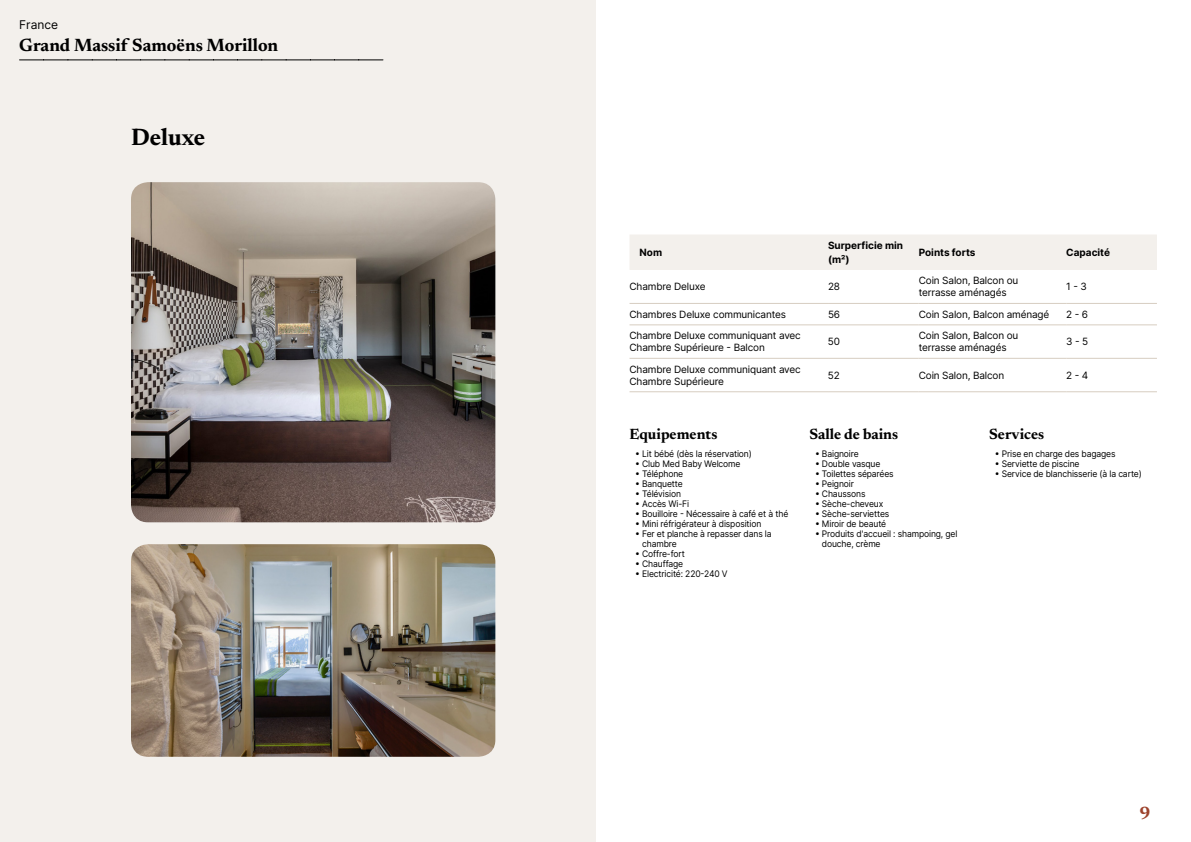
<style>
.page{position:relative;width:1191px;height:842px;background:#fff}
.page>*{position:absolute;margin:0;border:0;box-sizing:border-box;transform-origin:0 0}
.t1{font:700 24px "Newsreader 24 pt";color:#000}
.t2{font:700 18px "Newsreader 24 pt";color:#000}
.t3{font:700 18px "Newsreader 24 pt";color:#9d432c}
.t4{font:700 15px "Newsreader 24 pt";color:#000}
.t5{font:12px "Inter";color:#000}
.t6{font:10px/12px "Inter";letter-spacing:-.015em;color:#000}
.t7{font:700 10px/14px "Inter";color:#000}
.t8{font:9px/10px "Inter";letter-spacing:-.015em;color:#000;scale:.95 1}
</style>
<div class="page">
<div style="left:0;top:0;width:595px;height:842px;background:#f3f0ec"></div>
<img style="left:131px;top:182px;width:364px;height:340px">
<img style="left:131px;top:544px;width:364px;height:213px">
<svg style="left:20px;top:60px;width:363px;height:1px"></svg>
<div style="left:630px;top:235px;width:527px;height:35px;background:#f3f0ec"></div>
<hr style="left:629px;top:303px;width:199px;height:1px;background:#d7cdc1">
<hr style="left:828px;top:303px;width:90px;height:1px;background:#d7cdc1">
<hr style="left:918px;top:303px;width:148px;height:1px;background:#d7cdc1">
<hr style="left:1066px;top:303px;width:91px;height:1px;background:#d7cdc1">
<hr style="left:629px;top:324px;width:199px;height:1px;background:#d7cdc1">
<hr style="left:828px;top:324px;width:90px;height:1px;background:#d7cdc1">
<hr style="left:918px;top:324px;width:148px;height:1px;background:#d7cdc1">
<hr style="left:1066px;top:324px;width:91px;height:1px;background:#d7cdc1">
<hr style="left:629px;top:358px;width:199px;height:1px;background:#d7cdc1">
<hr style="left:828px;top:358px;width:90px;height:1px;background:#d7cdc1">
<hr style="left:918px;top:358px;width:148px;height:1px;background:#d7cdc1">
<hr style="left:1066px;top:358px;width:91px;height:1px;background:#d7cdc1">
<hr style="left:629px;top:391px;width:199px;height:1px;background:#d7cdc1">
<hr style="left:828px;top:391px;width:90px;height:1px;background:#d7cdc1">
<hr style="left:918px;top:391px;width:148px;height:1px;background:#d7cdc1">
<hr style="left:1066px;top:391px;width:91px;height:1px;background:#d7cdc1">
<h3 class="t5" style="left:19px;top:15px;width:40px">France</h3>
<h2 class="t2" style="left:19px;top:32px;width:260px">Grand Massif Samoëns Morillon</h2>
<h1 class="t1" style="left:131px;top:120px;width:76px">Deluxe</h1>
<p class="t7" style="left:639px;top:245px;width:24px">Nom</p>
<p class="t7" style="left:828px;top:238px;width:77px">Surperficie min (m²)</p>
<p class="t7" style="left:918px;top:245px;width:58px">Points forts</p>
<p class="t7" style="left:1066px;top:245px;width:45px">Capacité</p>
<p class="t6" style="left:629px;top:280px;width:78px">Chambre Deluxe</p>
<p class="t6" style="left:828px;top:280px;width:14px">28</p>
<p class="t6" style="left:918px;top:274px;width:101px">Coin Salon, Balcon ou terrasse aménagés</p>
<p class="t6" style="left:1066px;top:280px;width:22px">1 - 3</p>
<p class="t6" style="left:629px;top:308px;width:158px">Chambres Deluxe communicantes</p>
<p class="t6" style="left:828px;top:308px;width:14px">56</p>
<p class="t6" style="left:918px;top:308px;width:132px">Coin Salon, Balcon aménagé</p>
<p class="t6" style="left:1066px;top:308px;width:23px">2 - 6</p>
<p class="t6" style="left:629px;top:329px;width:173px">Chambre Deluxe communiquant avec<br>Chambre Supérieure - Balcon</p>
<p class="t6" style="left:828px;top:335px;width:14px">50</p>
<p class="t6" style="left:918px;top:329px;width:101px">Coin Salon, Balcon ou terrasse aménagés</p>
<p class="t6" style="left:1066px;top:335px;width:24px">3 - 5</p>
<p class="t6" style="left:629px;top:363px;width:173px">Chambre Deluxe communiquant avec<br>Chambre Supérieure</p>
<p class="t6" style="left:828px;top:369px;width:13px">52</p>
<p class="t6" style="left:918px;top:369px;width:87px">Coin Salon, Balcon</p>
<p class="t6" style="left:1066px;top:369px;width:24px">2 - 4</p>
<h3 class="t4" style="left:629px;top:423px;width:89px">Equipements</h3>
<p class="t8" style="left:635px;top:449px;width:124px">• Lit bébé (dès la réservation)</p>
<p class="t8" style="left:635px;top:459px;width:112px">• Club Med Baby Welcome</p>
<p class="t8" style="left:635px;top:469px;width:52px">• Téléphone</p>
<p class="t8" style="left:635px;top:479px;width:52px">• Banquette</p>
<p class="t8" style="left:635px;top:489px;width:50px">• Télévision</p>
<p class="t8" style="left:635px;top:499px;width:58px">• Accès Wi-Fi</p>
<p class="t8" style="left:635px;top:509px;width:163px">• Bouilloire - Nécessaire à café et à thé</p>
<p class="t8" style="left:635px;top:519px;width:134px">• Mini réfrigérateur à disposition</p>
<p class="t8" style="left:642px;top:529px;width:138px;text-indent:-7px">• Fer et planche à repasser dans la chambre</p>
<p class="t8" style="left:635px;top:549px;width:54px">• Coffre-fort</p>
<p class="t8" style="left:635px;top:559px;width:52px">• Chauffage</p>
<p class="t8" style="left:635px;top:569px;width:99px">• Electricité: 220-240 V</p>
<h3 class="t4" style="left:809px;top:423px;width:90px">Salle de bains</h3>
<p class="t8" style="left:815px;top:449px;width:47px">• Baignoire</p>
<p class="t8" style="left:815px;top:459px;width:70px">• Double vasque</p>
<p class="t8" style="left:815px;top:469px;width:84px">• Toilettes séparées</p>
<p class="t8" style="left:815px;top:479px;width:43px">• Peignoir</p>
<p class="t8" style="left:815px;top:489px;width:55px">• Chaussons</p>
<p class="t8" style="left:815px;top:499px;width:73px">• Sèche-cheveux</p>
<p class="t8" style="left:815px;top:509px;width:80px">• Sèche-serviettes</p>
<p class="t8" style="left:815px;top:519px;width:76px">• Miroir de beauté</p>
<p class="t8" style="left:822px;top:529px;width:144px;text-indent:-7px">• Produits d'accueil : shampoing, gel douche, crème</p>
<h3 class="t4" style="left:989px;top:423px;width:57px">Services</h3>
<p class="t8" style="left:994px;top:449px;width:129px">• Prise en charge des bagages</p>
<p class="t8" style="left:994px;top:459px;width:91px">• Serviette de piscine</p>
<p class="t8" style="left:994px;top:469px;width:156px">• Service de blanchisserie (à la carte)</p>
<h2 class="t3" style="left:1139px;top:800px;width:13px">9</h2>
</div>
